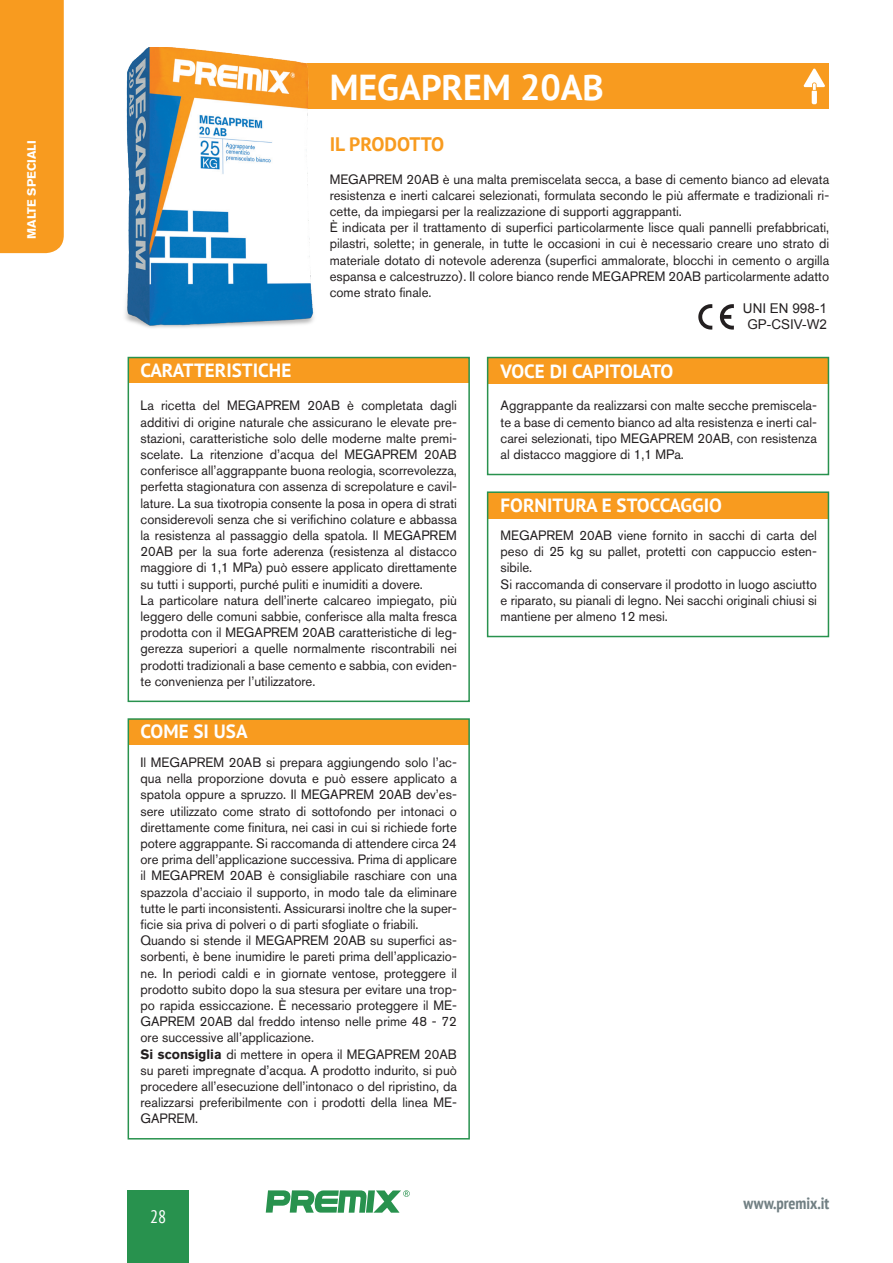
<style>
.page{position:relative;width:893px;height:1263px;background:#fff}
.page>*{position:absolute;margin:0;border:0;box-sizing:border-box;transform-origin:0 0}
.t1{font:700 36px "PT Sans";color:#fff}
.t2{font:700 19.5px "PT Sans";color:#f89b1f}
.t3{font:700 19.05px "PT Sans";color:#fff}
.t4{font:condensed 18px "PT Sans";color:#fff}
.t5{font:700 condensed 16.5px "PT Sans";color:#717f83}
.t6{font:13.5px/16.2px "Akzidenz Grotesk BQ";color:#231f20}
.t7{font:13.5px/16.2px "Arial";color:#231f20;text-align:center}
.t8{font:700 12px "Akzidenz Grotesk BQ";color:#fff}
.s1{font-weight:700}
</style>
<div class="page">
<div style="left:0;top:0;width:64px;height:253px;background:#f89b1f"></div>
<div style="left:128px;top:1190px;width:61px;height:73px;background:#28924e"></div>
<svg style="left:266px;top:1190px;width:144px;height:23px"></svg>
<div style="left:273px;top:64px;width:556px;height:45px;background:#f89b1f"></div>
<svg style="left:803px;top:68px;width:22px;height:36px"></svg>
<div style="left:128px;top:357px;width:341px;height:26px;background:#f89b1f"></div>
<div style="left:128px;top:719px;width:341px;height:26px;background:#f89b1f"></div>
<div style="left:128px;top:357px;width:342px;height:345px;border:2px solid #28924e"></div>
<div style="left:128px;top:718px;width:342px;height:421px;border:2px solid #28924e"></div>
<svg style="left:720px;top:304px;width:14px;height:26px"></svg>
<svg style="left:698px;top:304px;width:14px;height:26px"></svg>
<div style="left:488px;top:358px;width:340px;height:26px;background:#f89b1f"></div>
<div style="left:488px;top:493px;width:340px;height:26px;background:#f89b1f"></div>
<div style="left:487px;top:357px;width:342px;height:118px;border:2px solid #28924e"></div>
<div style="left:487px;top:491px;width:342px;height:146px;border:2px solid #28924e"></div>
<img style="left:125px;top:47px;width:207px;height:281px">
<h1 class="t1" style="left:330px;top:63px;width:276px">MEGAPREM 20AB</h1>
<p class="t8" style="left:25px;top:239px;width:100px;rotate:-90deg">MALTE SPECIALI</p>
<h2 class="t2" style="left:330px;top:131px;width:116px">IL PRODOTTO</h2>
<p class="t6" style="left:330px;top:171px;width:501px">MEGAPREM 20AB è una malta premiscelata secca, a base di cemento bianco ad elevata resistenza e inerti calcarei selezionati, formulata secondo le più affermate e tradizionali ri&shy;cette, da impiegarsi per la realizzazione di supporti aggrappanti.<br>È indicata per il trattamento di superfici particolarmente lisce quali pannelli prefabbricati, pilastri, solette; in generale, in tutte le occasioni in cui è necessario creare uno strato di materiale dotato di notevole aderenza (superfici ammalorate, blocchi in cemento o argilla espansa e calcestruzzo). Il colore bianco rende MEGAPREM 20AB particolarmente adatto come strato finale.</p>
<h3 class="t3" style="left:141px;top:357px;width:152px">CARATTERISTICHE</h3>
<p class="t6" style="left:141px;top:398px;width:318px">La ricetta del MEGAPREM 20AB è completata dagli additivi di origine naturale che assicurano le elevate pre&shy;stazioni, caratteristiche solo delle moderne malte premi&shy;scelate. La ritenzione d’acqua del MEGAPREM 20AB conferisce all’aggrappante buona reologia, scorrevolezza, perfetta stagionatura con assenza di screpolature e cavil&shy;lature. La sua tixotropia consente la posa in opera di strati considerevoli senza che si verifichino colature e abbassa la resistenza al passaggio della spatola. Il MEGAPREM 20AB per la sua forte aderenza (resistenza al distacco maggiore di 1,1 MPa) può essere applicato direttamente su tutti i supporti, purché puliti e inumiditi a dovere.<br>La particolare natura dell’inerte calcareo impiegato, più leggero delle comuni sabbie, conferisce alla malta fresca prodotta con il MEGAPREM 20AB caratteristiche di leg&shy;gerezza superiori a quelle normalmente riscontrabili nei prodotti tradizionali a base cemento e sabbia, con eviden&shy;te convenienza per l’utilizzatore.</p>
<h3 class="t3" style="left:141px;top:719px;width:109px">COME SI USA</h3>
<p class="t6" style="left:141px;top:754px;width:318px">Il MEGAPREM 20AB si prepara aggiungendo solo l’ac&shy;qua nella proporzione dovuta e può essere applicato a spatola oppure a spruzzo. Il MEGAPREM 20AB dev’es&shy;sere utilizzato come strato di sottofondo per intonaci o direttamente come finitura, nei casi in cui si richiede forte potere aggrappante. Si raccomanda di attendere circa 24 ore prima dell’applicazione successiva. Prima di applicare il MEGAPREM 20AB è consigliabile raschiare con una spazzola d’acciaio il supporto, in modo tale da eliminare tutte le parti inconsistenti. Assicurarsi inoltre che la super&shy;ficie sia priva di polveri o di parti sfogliate o friabili.<br>Quando si stende il MEGAPREM 20AB su superfici as&shy;sorbenti, è bene inumidire le pareti prima dell’applicazio&shy;ne. In periodi caldi e in giornate ventose, proteggere il prodotto subito dopo la sua stesura per evitare una trop&shy;po rapida essiccazione. È necessario proteggere il ME-GAPREM 20AB dal freddo intenso nelle prime 48 - 72 ore successive all’applicazione.<br><span class="s1">Si sconsiglia</span> di mettere in opera il MEGAPREM 20AB su pareti impregnate d’acqua. A prodotto indurito, si può procedere all’esecuzione dell’intonaco o del ripristino, da realizzarsi preferibilmente con i prodotti della linea ME-GAPREM.</p>
<h3 class="t4" style="left:150px;top:1205px;width:18px">28</h3>
<h3 class="t3" style="left:501px;top:358px;width:174px">VOCE DI CAPITOLATO</h3>
<p class="t7" style="left:743px;top:301px;width:86px">UNI EN 998-1<br>GP-CSIV-W2</p>
<p class="t6" style="left:501px;top:398px;width:318px;text-align:justify">Aggrappante da realizzarsi con malte secche premiscela&shy;te a base di cemento bianco ad alta resistenza e inerti cal&shy;carei selezionati, tipo MEGAPREM 20AB, con resistenza al distacco maggiore di 1,1 MPa.</p>
<h3 class="t3" style="left:501px;top:493px;width:223px">FORNITURA E STOCCAGGIO</h3>
<p class="t6" style="left:501px;top:527px;width:318px">MEGAPREM 20AB viene fornito in sacchi di carta del peso di 25 kg su pallet, protetti con cappuccio esten&shy;sibile.<br>Si raccomanda di conservare il prodotto in luogo asciutto e riparato, su pianali di legno. Nei sacchi originali chiusi si mantiene per almeno 12 mesi.</p>
<p class="t5" style="left:744px;top:1192px;width:87px">www.premix.it</p>
</div>
